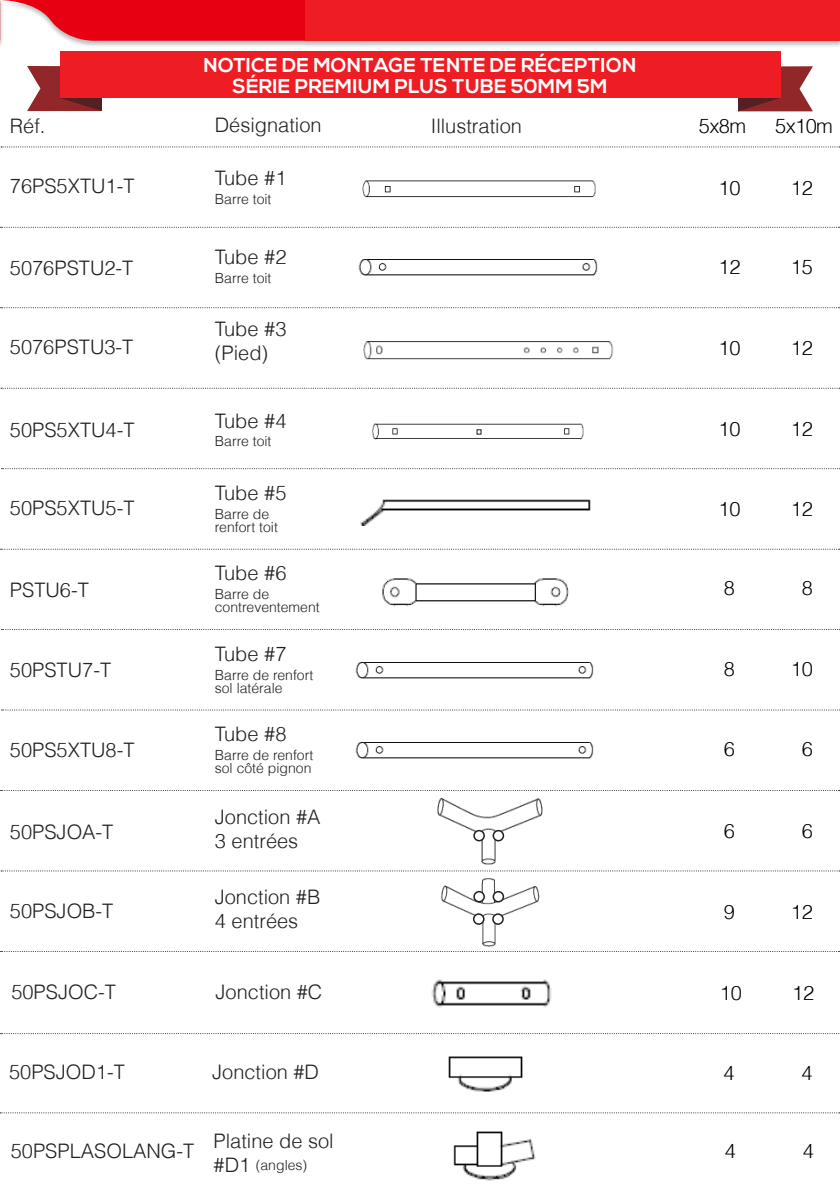
<style>
.page{position:relative;width:840px;height:1191px;background:#fff}
.page>*{position:absolute;margin:0;border:0;box-sizing:border-box;transform-origin:0 0}
.t1{font:300 20px "Helvetica";color:#231f20}
.t2{font:700 20px "Nexa";letter-spacing:.01em;color:#fff}
.t3{font:300 20px "Helvetica";color:#000}
.t4{font:300 14px "Helvetica";color:#231f20}
.s1{font-size:20px}
</style>
<div class="page">
<img style="left:439px;top:871px;width:104px;height:76px">
<div style="left:473px;top:914px;width:10px;height:10px;background:#fff;border-radius:50%"></div>
<div style="left:472px;top:913px;width:12px;height:12px;border:2px solid #231f20;border-radius:50%"></div>
<div style="left:474px;top:891px;width:10px;height:10px;background:#fff;border-radius:50%"></div>
<div style="left:473px;top:891px;width:11px;height:11px;border:2px solid #231f20;border-radius:50%"></div>
<div style="left:492px;top:914px;width:10px;height:10px;background:#fff;border-radius:50%"></div>
<div style="left:492px;top:913px;width:11px;height:12px;border:2px solid #231f20;border-radius:50%"></div>
<div style="left:493px;top:891px;width:10px;height:10px;background:#fff;border-radius:50%"></div>
<div style="left:492px;top:891px;width:12px;height:11px;border:2px solid #231f20;border-radius:50%"></div>
<img style="left:437px;top:798px;width:106px;height:67px">
<div style="left:474px;top:830px;width:10px;height:10px;background:#fff;border-radius:50%"></div>
<div style="left:473px;top:830px;width:11px;height:11px;border:2px solid #231f20;border-radius:50%"></div>
<div style="left:493px;top:830px;width:10px;height:10px;background:#fff;border-radius:50%"></div>
<div style="left:492px;top:830px;width:12px;height:11px;border:2px solid #231f20;border-radius:50%"></div>
<div style="left:0;top:0;width:839px;height:48px;background:#231f20;opacity:.3"></div>
<svg style="left:0;top:0;width:306px;height:41px;background:#e82938"></svg>
<div style="left:306px;top:0;width:533px;height:41px;background:#ee1d23"></div>
<svg style="left:738px;top:66px;width:74px;height:45px;background:#9a4245"></svg>
<svg style="left:27px;top:66px;width:75px;height:45px;background:#994649"></svg>
<div style="left:60px;top:51px;width:719px;height:47px;background:#ee1d23"></div>
<svg style="left:1px;top:146px;width:838px;height:1px"></svg>
<svg style="left:1px;top:549px;width:838px;height:1px"></svg>
<svg style="left:0;top:227px;width:839px;height:1px"></svg>
<svg style="left:1px;top:629px;width:839px;height:1px"></svg>
<svg style="left:0;top:307px;width:839px;height:1px"></svg>
<svg style="left:1px;top:709px;width:839px;height:1px"></svg>
<svg style="left:1px;top:388px;width:838px;height:1px"></svg>
<svg style="left:1px;top:790px;width:838px;height:1px"></svg>
<svg style="left:1px;top:468px;width:839px;height:1px"></svg>
<svg style="left:1px;top:870px;width:838px;height:1px"></svg>
<svg style="left:0;top:951px;width:839px;height:1px"></svg>
<svg style="left:0;top:1033px;width:840px;height:1px"></svg>
<svg style="left:0;top:1112px;width:839px;height:1px"></svg>
<img style="left:358px;top:259px;width:240px;height:17px">
<img style="left:382px;top:578px;width:187px;height:29px">
<img style="left:355px;top:662px;width:239px;height:17px">
<img style="left:355px;top:742px;width:239px;height:17px">
<img style="left:360px;top:499px;width:231px;height:26px">
<img style="left:448px;top:1056px;width:75px;height:36px">
<img style="left:431px;top:979px;width:121px;height:29px">
<img style="left:362px;top:180px;width:234px;height:18px">
<div style="left:478px;top:184px;width:12px;height:10px;background:#fff"></div>
<img style="left:372px;top:423px;width:212px;height:17px">
<svg style="left:476px;top:429px;width:5px;height:5px"></svg>
<img style="left:453px;top:1131px;width:83px;height:50px">
<img style="left:363px;top:341px;width:251px;height:19px">
<p class="t2" style="left:203px;top:53px;width:434px">NOTICE DE MONTAGE TENTE DE RÉCEPTION</p>
<p class="t2" style="left:232px;top:74px;width:376px">SÉRIE PREMIUM PLUS TUBE 50MM 5M</p>
<p class="t1" style="left:10px;top:114px;width:37px">Réf.</p>
<p class="t1" style="left:215px;top:112px;width:108px">Désignation</p>
<p class="t1" style="left:430px;top:114px;width:93px">Illustration</p>
<p class="t1" style="left:10px;top:173px;width:126px">76PS5XTU1-T</p>
<p class="t1" style="left:10px;top:255px;width:125px">5076PSTU2-T</p>
<p class="t1" style="left:215px;top:166px;width:73px">Tube #1</p>
<p class="t4" style="left:215px;top:190px;width:58px">Barre toit</p>
<p class="t1" style="left:215px;top:244px;width:73px">Tube #2</p>
<p class="t4" style="left:215px;top:269px;width:58px">Barre toit</p>
<p class="t3" style="left:698px;top:114px;width:49px">5x8m</p>
<p class="t3" style="left:774px;top:114px;width:59px">5x10m</p>
<p class="t3" style="left:718px;top:175px;width:24px">10</p>
<p class="t3" style="left:790px;top:175px;width:24px">12</p>
<p class="t3" style="left:718px;top:255px;width:24px">12</p>
<p class="t3" style="left:790px;top:255px;width:24px">15</p>
<p class="t1" style="left:10px;top:335px;width:125px">5076PSTU3-T</p>
<p class="t1" style="left:215px;top:317px;width:73px">Tube #3</p>
<p class="t1" style="left:215px;top:341px;width:55px">(Pied)</p>
<p class="t3" style="left:718px;top:335px;width:24px">10</p>
<p class="t3" style="left:790px;top:335px;width:24px">12</p>
<p class="t1" style="left:10px;top:417px;width:126px">50PS5XTU4-T</p>
<p class="t1" style="left:215px;top:408px;width:73px">Tube #4</p>
<p class="t4" style="left:215px;top:433px;width:58px">Barre toit</p>
<p class="t3" style="left:718px;top:416px;width:24px">10</p>
<p class="t3" style="left:790px;top:416px;width:24px">12</p>
<p class="t1" style="left:10px;top:495px;width:126px">50PS5XTU5-T</p>
<p class="t1" style="left:215px;top:480px;width:73px">Tube #5</p>
<p class="t4" style="left:215px;top:505px;width:56px">Barre de</p>
<p class="t4" style="left:215px;top:518px;width:65px">renfort toit</p>
<p class="t3" style="left:718px;top:496px;width:24px">10</p>
<p class="t3" style="left:790px;top:496px;width:24px">12</p>
<p class="t1" style="left:10px;top:577px;width:80px">PSTU6-T</p>
<p class="t1" style="left:215px;top:560px;width:73px">Tube #6</p>
<p class="t4" style="left:215px;top:585px;width:56px">Barre de</p>
<p class="t4" style="left:215px;top:598px;width:106px">contreventement</p>
<p class="t3" style="left:723px;top:576px;width:13px">8</p>
<p class="t3" style="left:801px;top:576px;width:13px">8</p>
<p class="t1" style="left:10px;top:657px;width:103px">50PSTU7-T</p>
<p class="t1" style="left:10px;top:737px;width:126px">50PS5XTU8-T</p>
<p class="t1" style="left:10px;top:820px;width:105px">50PSJOA-T</p>
<p class="t1" style="left:215px;top:641px;width:73px">Tube #7</p>
<p class="t4" style="left:215px;top:666px;width:100px">Barre de renfort</p>
<p class="t4" style="left:215px;top:679px;width:69px">sol latérale</p>
<p class="t1" style="left:215px;top:721px;width:73px">Tube #8</p>
<p class="t4" style="left:215px;top:746px;width:100px">Barre de renfort</p>
<p class="t4" style="left:215px;top:759px;width:98px">sol côté pignon</p>
<p class="t1" style="left:215px;top:804px;width:107px">Jonction #A</p>
<p class="t1" style="left:215px;top:828px;width:85px">3 entrées</p>
<p class="t3" style="left:723px;top:656px;width:13px">8</p>
<p class="t3" style="left:790px;top:656px;width:24px">10</p>
<p class="t3" style="left:723px;top:736px;width:13px">6</p>
<p class="t3" style="left:801px;top:736px;width:13px">6</p>
<p class="t3" style="left:723px;top:818px;width:13px">6</p>
<p class="t3" style="left:801px;top:818px;width:13px">6</p>
<p class="t1" style="left:10px;top:898px;width:105px">50PSJOB-T</p>
<p class="t1" style="left:215px;top:884px;width:107px">Jonction #B</p>
<p class="t1" style="left:215px;top:908px;width:85px">4 entrées</p>
<p class="t3" style="left:723px;top:899px;width:13px">9</p>
<p class="t3" style="left:790px;top:899px;width:24px">12</p>
<p class="t1" style="left:11px;top:979px;width:106px">50PSJOC-T</p>
<p class="t1" style="left:215px;top:979px;width:108px">Jonction #C</p>
<p class="t3" style="left:719px;top:980px;width:24px">10</p>
<p class="t3" style="left:791px;top:980px;width:24px">12</p>
<p class="t1" style="left:9px;top:1059px;width:117px">50PSJOD1-T</p>
<p class="t1" style="left:212px;top:1059px;width:108px">Jonction #D</p>
<p class="t3" style="left:723px;top:1060px;width:13px">4</p>
<p class="t3" style="left:801px;top:1060px;width:13px">4</p>
<p class="t1" style="left:213px;top:1128px;width:122px">Platine de sol</p>
<p class="t4" style="left:213px;top:1156px;width:95px"><span class="s1">#D1</span> (angles)</p>
<p class="t1" style="left:11px;top:1138px;width:185px">50PSPLASOLANG-T</p>
<p class="t3" style="left:724px;top:1138px;width:13px">4</p>
<p class="t3" style="left:802px;top:1138px;width:13px">4</p>
</div>
